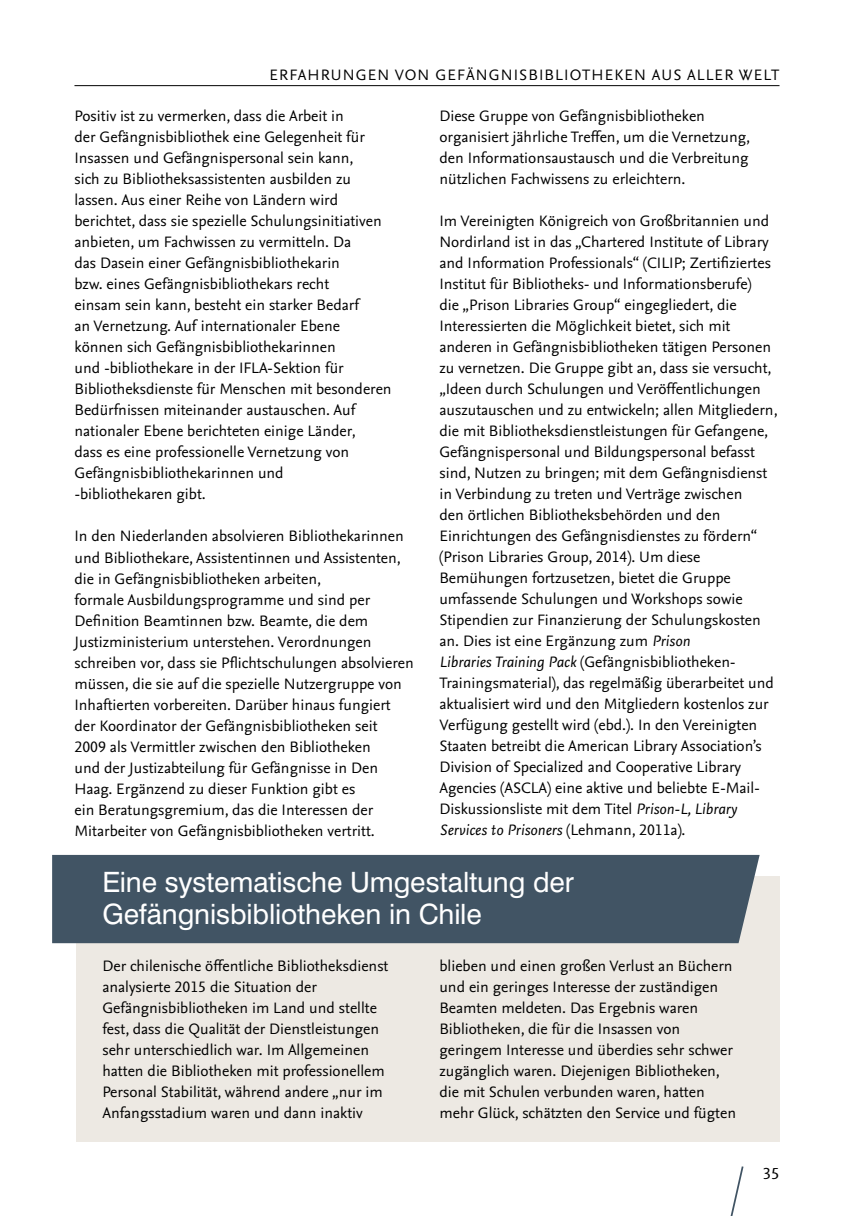
<style>
.page{position:relative;width:854px;height:1216px;background:#fff}
.page>*{position:absolute;margin:0;border:0;box-sizing:border-box;transform-origin:0 0}
.t1{font:28px/31.5px "Swiss 721 BT";letter-spacing:-.005em;color:#fff}
.t2{font:16.62px "Nexus Sans TF";color:#000}
.t3{font:15.75px/21px "Nexus Sans TF";color:#000}
.t4{font:15.75px "Nexus Sans TF";letter-spacing:.07em;color:#000}
.s1{font-style:italic}
</style>
<div class="page">
<hr style="left:74px;top:85px;width:705px;height:1px;background:#000">
<svg style="left:730px;top:1166px;width:14px;height:49px"></svg>
<div style="left:76px;top:876px;width:703px;height:265px;background:#ede9e3"></div>
<div style="left:52px;top:854px;width:707px;height:89px;background:#415464"></div>
<p class="t4" style="left:269px;top:65px;width:511px">ERFAHRUNGEN VON GEFÄNGNISBIBLIOTHEKEN AUS ALLER WELT</p>
<p class="t3" style="left:439px;top:105px;width:312px">Diese Gruppe von Gefängnisbibliotheken organisiert jährliche Treffen, um die Vernetzung, den Informationsaustausch und die Verbreitung nützlichen Fachwissens zu erleichtern.</p>
<p class="t3" style="left:439px;top:210px;width:339px">Im Vereinigten Königreich von Großbritannien und Nordirland ist in das „Chartered Institute of Library and Information Professionals“ (CILIP; Zertifiziertes Institut für Bibliotheks- und Informationsberufe)<br>die „Prison Libraries Group“ eingegliedert, die Interessierten die Möglichkeit bietet, sich mit anderen in Gefängnisbibliotheken tätigen Personen zu vernetzen. Die Gruppe gibt an, dass sie versucht, „Ideen durch Schulungen und Veröffentlichungen auszutauschen und zu entwickeln; allen Mitgliedern, die mit Bibliotheksdienstleistungen für Gefangene, Gefängnispersonal und Bildungspersonal befasst sind, Nutzen zu bringen; mit dem Gefängnisdienst in Verbindung zu treten und Verträge zwischen<br>den örtlichen Bibliotheksbehörden und den Einrichtungen des Gefängnisdienstes zu fördern“ (Prison Libraries Group, 2014). Um diese Bemühungen fortzusetzen, bietet die Gruppe umfassende Schulungen und Workshops sowie Stipendien zur Finanzierung der Schulungskosten an. Dies ist eine Ergänzung zum <span class="s1">Prison<br>Libraries Training Pack</span> (Gefängnisbibliotheken-Trainingsmaterial), das regelmäßig überarbeitet und aktualisiert wird und den Mitgliedern kostenlos zur Verfügung gestellt wird (ebd.). In den Vereinigten Staaten betreibt die American Library Association’s Division of Specialized and Cooperative Library Agencies (ASCLA) eine aktive und beliebte E-Mail-Diskussionsliste mit dem Titel <span class="s1">Prison-L, Library Services to Prisoners</span> (Lehmann, 2011a).</p>
<h1 class="t1" style="left:102px;top:866px;width:473px">Eine systematische Umgestaltung der<br>Gefängnisbibliotheken in Chile</h1>
<p class="t3" style="left:102px;top:955px;width:287px">Der chilenische öffentliche Bibliotheksdienst analysierte 2015 die Situation der Gefängnisbibliotheken im Land und stellte fest, dass die Qualität der Dienstleistungen sehr unterschiedlich war. Im Allgemeinen hatten die Bibliotheken mit professionellem Personal Stabilität, während andere „nur im Anfangsstadium waren und dann inaktiv</p>
<p class="t3" style="left:439px;top:954px;width:298px">blieben und einen großen Verlust an Büchern und ein geringes Interesse der zuständigen Beamten meldeten. Das Ergebnis waren Bibliotheken, die für die Insassen von geringem Interesse und überdies sehr schwer zugänglich waren. Diejenigen Bibliotheken, die mit Schulen verbunden waren, hatten mehr Glück, schätzten den Service und fügten</p>
<p class="t3" style="left:74px;top:105px;width:318px">Positiv ist zu vermerken, dass die Arbeit in<br>der Gefängnisbibliothek eine Gelegenheit für Insassen und Gefängnispersonal sein kann,<br>sich zu Bibliotheksassistenten ausbilden zu lassen. Aus einer Reihe von Ländern wird berichtet, dass sie spezielle Schulungsinitiativen anbieten, um Fachwissen zu vermitteln. Da<br>das Dasein einer Gefängnisbibliothekarin<br>bzw. eines Gefängnisbibliothekars recht<br>einsam sein kann, besteht ein starker Bedarf<br>an Vernetzung. Auf internationaler Ebene können sich Gefängnisbibliothekarinnen<br>und -bibliothekare in der IFLA-Sektion für Bibliotheksdienste für Menschen mit besonderen Bedürfnissen miteinander austauschen. Auf nationaler Ebene berichteten einige Länder,<br>dass es eine professionelle Vernetzung von Gefängnisbibliothekarinnen und<br>-bibliothekaren gibt.</p>
<p class="t3" style="left:74px;top:525px;width:341px">In den Niederlanden absolvieren Bibliothekarinnen und Bibliothekare, Assistentinnen und Assistenten, die in Gefängnisbibliotheken arbeiten,<br>formale Ausbildungsprogramme und sind per Definition Beamtinnen bzw. Beamte, die dem Justizministerium unterstehen. Verordnungen schreiben vor, dass sie Pflichtschulungen absolvieren müssen, die sie auf die spezielle Nutzergruppe von Inhaftierten vorbereiten. Darüber hinaus fungiert der Koordinator der Gefängnisbibliotheken seit<br>2009 als Vermittler zwischen den Bibliotheken<br>und der Justizabteilung für Gefängnisse in Den Haag. Ergänzend zu dieser Funktion gibt es<br>ein Beratungsgremium, das die Interessen der Mitarbeiter von Gefängnisbibliotheken vertritt.</p>
<p class="t2" style="left:762px;top:1162px;width:18px">35</p>
</div>
